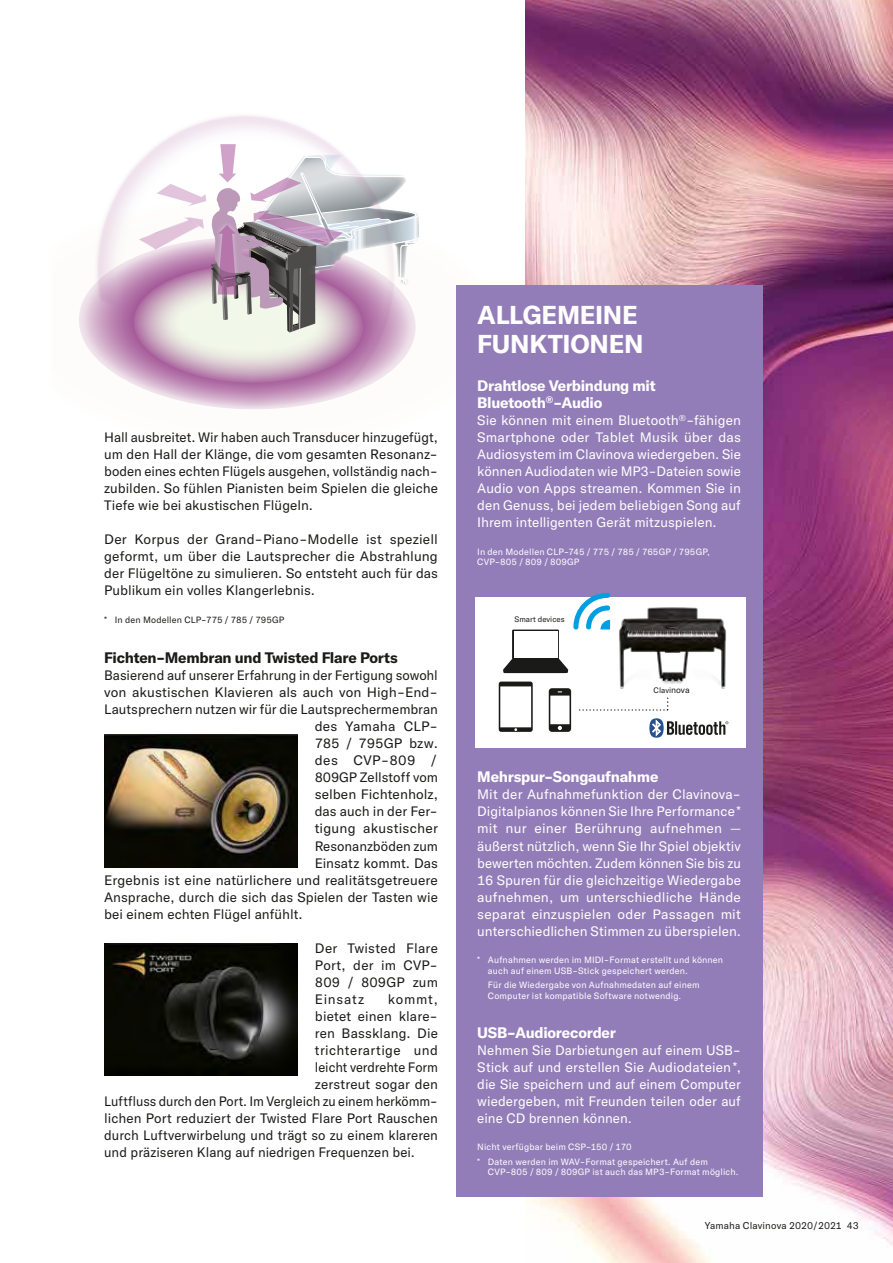
<style>
.page{position:relative;width:893px;height:1263px;background:#fff}
.page>*{position:absolute;margin:0;border:0;box-sizing:border-box;transform-origin:0 0}
.t1{font:700 25.5px/28.8px "GT America Y";letter-spacing:-.015em;color:#fff}
.t2{font:700 15px/17px "GT America Y";letter-spacing:-.015em;color:#fff}
.t3{font:700 15px "GT America Y";letter-spacing:-.02em;color:#1a1a18}
.t4{font:13.5px/17px "GT America Y";letter-spacing:.005em;color:#1a1a18;text-align:justify}
.t5{font:13.5px/17px "GT America Y";letter-spacing:.005em;color:#fff;text-align:justify}
.t6{font:13.5px "GT America Y";letter-spacing:.005em;color:#1a1a18;scale:.96 1}
.t7{font:13.5px "GT America Y";letter-spacing:.025em;color:#1a1a18}
.t8{font:13.5px "GT America Y";letter-spacing:.03em;color:#1a1a18}
.t9{font:9.75px "GT America Y";letter-spacing:.01em;color:#1a1a18}
.t10{font:9px/10.5px "GT America Y";letter-spacing:.015em;color:#fff}
.t11{font:9px "GT America Y";letter-spacing:.01em;color:#1a1a18}
.t12{font:7.8px "GT America Y";color:#1a1a18}
.s1{font-size:8.7px}
</style>
<div class="page">
<img style="left:525px;top:0;width:368px;height:1263px">
<svg style="left:79px;top:291px;width:10px;height:58px"></svg>
<svg style="left:89px;top:115px;width:283px;height:295px"></svg>
<img style="left:131px;top:209px;width:3px;height:48px">
<svg style="left:134px;top:144px;width:285px;height:239px"></svg>
<img style="left:104px;top:734px;width:194px;height:133px">
<img style="left:104px;top:943px;width:194px;height:132px">
<div style="left:456px;top:285px;width:306px;height:912px;background:#937db8"></div>
<div style="left:475px;top:597px;width:271px;height:150px;background:#fff"></div>
<svg style="left:578px;top:697px;width:91px;height:14px"></svg>
<img style="left:619px;top:607px;width:108px;height:82px">
<svg style="left:503px;top:593px;width:107px;height:80px"></svg>
<svg style="left:499px;top:681px;width:34px;height:51px"></svg>
<svg style="left:549px;top:688px;width:22px;height:44px"></svg>
<svg style="left:649px;top:718px;width:79px;height:20px"></svg>
<p class="t4" style="left:104px;top:429px;width:335px;text-align:left">Hall ausbreitet. Wir haben auch Transducer hinzugefügt, um den Hall der Klänge, die vom gesamten Resonanz&shy;boden eines echten Flügels ausgehen, vollständig nach&shy;zubilden. So fühlen Pianisten beim Spielen die gleiche Tiefe wie bei akustischen Flügeln.</p>
<p class="t4" style="left:104px;top:531px;width:335px">Der Korpus der Grand-Piano-Modelle ist speziell geformt, um über die Lautsprecher die Abstrahlung der Flügeltöne zu simulieren. So entsteht auch für das Publikum ein volles Klangerlebnis.</p>
<p class="t11" style="left:104px;top:614px;width:182px">* In den Modellen CLP-775 / 785 / 795GP</p>
<p class="t3" style="left:104px;top:649px;width:295px">Fichten-Membran und Twisted Flare Ports</p>
<p class="t4" style="left:104px;top:667px;width:335px">Basierend auf unserer Erfahrung in der Fertigung sowohl</p>
<p class="t4" style="left:104px;top:684px;width:335px">von akustischen Klavieren als auch von High-End-</p>
<p class="t4" style="left:104px;top:701px;width:335px">Lautsprechern nutzen wir für die Lautsprechermembran</p>
<p class="t4" style="left:315px;top:718px;width:125px">des Yamaha CLP-</p>
<p class="t4" style="left:315px;top:735px;width:125px">785 / 795GP bzw.</p>
<p class="t8" style="left:315px;top:753px;width:125px">des CVP-809 /</p>
<p class="t4" style="left:315px;top:769px;width:125px">809GP Zellstoff vom</p>
<p class="t4" style="left:315px;top:786px;width:125px">selben Fichtenholz,</p>
<p class="t4" style="left:315px;top:803px;width:125px">das auch in der Fer-</p>
<p class="t4" style="left:315px;top:820px;width:125px">tigung akustischer</p>
<p class="t4" style="left:315px;top:837px;width:125px">Resonanzböden zum</p>
<p class="t4" style="left:315px;top:854px;width:125px">Einsatz kommt. Das</p>
<p class="t4" style="left:104px;top:871px;width:335px">Ergebnis ist eine natürlichere und realitätsgetreuere</p>
<p class="t4" style="left:104px;top:888px;width:335px">Ansprache, durch die sich das Spielen der Tasten wie</p>
<p class="t4" style="left:104px;top:905px;width:200px">bei einem echten Flügel anfühlt.</p>
<p class="t4" style="left:315px;top:939px;width:125px">Der Twisted Flare Port, der im CVP-809 / 809GP zum Einsatz</p>
<p class="t4" style="left:388px;top:990px;width:52px">kommt,</p>
<p class="t4" style="left:315px;top:1007px;width:125px">bietet einen klare-</p>
<p class="t4" style="left:315px;top:1024px;width:125px">ren Bassklang. Die</p>
<p class="t7" style="left:315px;top:1042px;width:125px">trichterartige und</p>
<p class="t6" style="left:315px;top:1059px;width:130px">leicht verdrehte Form</p>
<p class="t4" style="left:315px;top:1075px;width:125px">zerstreut sogar den</p>
<p class="t6" style="left:104px;top:1093px;width:349px">Luftfluss durch den Port. Im Vergleich zu einem herkömm-</p>
<p class="t4" style="left:104px;top:1109px;width:335px">lichen Port reduziert der Twisted Flare Port Rauschen</p>
<p class="t4" style="left:104px;top:1126px;width:335px">durch Luftverwirbelung und trägt so zu einem klareren</p>
<p class="t4" style="left:104px;top:1143px;width:312px">und präziseren Klang auf niedrigen Frequenzen bei.</p>
<h1 class="t1" style="left:477px;top:300px;width:168px">ALLGEMEINE<br>FUNKTIONEN</h1>
<p class="t2" style="left:477px;top:377px;width:180px">Drahtlose Verbindung mit<br>Bluetooth<sup>®</sup>-Audio</p>
<p class="t5" style="left:477px;top:412px;width:265px">Sie können mit einem Bluetooth<sup>®</sup>-fähigen Smartphone oder Tablet Musik über das Audiosystem im Clavinova wiedergeben. Sie können Audiodaten wie MP3-Dateien sowie Audio von Apps streamen. Kommen Sie in den Genuss, bei jedem beliebigen Song auf Ihrem intelligenten Gerät mitzuspielen.</p>
<p class="t10" style="left:477px;top:546px;width:234px">In den Modellen CLP-745 / 775 / 785 / 765GP / 795GP,<br>CVP-805 / 809 / 809GP</p>
<p class="t12" style="left:515px;top:615px;width:52px">Smart devices</p>
<p class="t12" style="left:654px;top:686px;width:38px">Clavi<span class="s1">nova</span></p>
<p class="t2" style="left:477px;top:768px;width:183px">Mehrspur-Songaufnahme</p>
<p class="t5" style="left:477px;top:786px;width:265px">Mit der Aufnahmefunktion der Clavinova-Digitalpianos können Sie Ihre Performance * mit nur einer Berührung aufnehmen — äußerst nützlich, wenn Sie Ihr Spiel objektiv bewerten möchten. Zudem können Sie bis zu 16 Spuren für die gleichzeitige Wiedergabe aufnehmen, um unterschiedliche Hände separat einzuspielen oder Passagen mit unterschiedlichen Stimmen zu überspielen.</p>
<p class="t10" style="left:488px;top:955px;width:237px;text-indent:-11px">* Aufnahmen werden im MIDI-Format erstellt und können auch auf einem USB-Stick gespeichert werden.</p>
<p class="t10" style="left:488px;top:980px;width:213px">Für die Wiedergabe von Aufnahmedaten auf einem<br>Computer ist kompatible Software notwendig.</p>
<p class="t2" style="left:477px;top:1023px;width:140px">USB-Audiorecorder</p>
<p class="t5" style="left:477px;top:1041px;width:265px">Nehmen Sie Darbietungen auf einem USB-Stick auf und erstellen Sie Audiodateien *, die Sie speichern und auf einem Computer wiedergeben, mit Freunden teilen oder auf eine CD brennen können.</p>
<p class="t10" style="left:477px;top:1140px;width:232px;line-height:14.7px">Nicht verfügbar beim CSP-150 / 170<br>* Daten werden im WAV-Format gespeichert. Auf dem</p>
<p class="t10" style="left:488px;top:1167px;width:252px">CVP-805 / 809 / 809GP ist auch das MP3-Format möglich.</p>
<p class="t9" style="left:705px;top:1220px;width:156px">Yamaha Clavinova 2020/2021 43</p>
</div>
